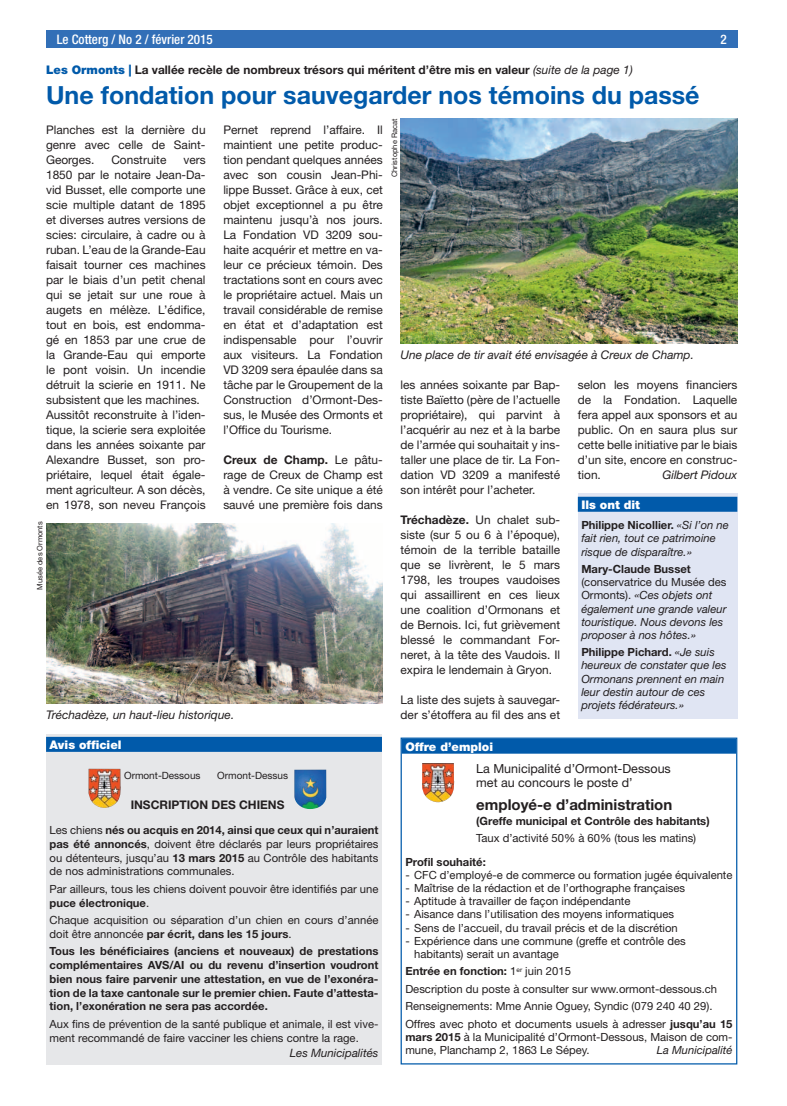
<style>
.page{position:relative;width:787px;height:1106px;background:#fff}
.page>*{position:absolute;margin:0;border:0;box-sizing:border-box;transform-origin:0 0}
.t1{font:700 25px "Helvetica Neue LT Std";color:#015aaa}
.t2{font:700 15px "Helvetica Neue LT Std";color:#231f20}
.t3{font:500 condensed 13.12px "Helvetica Neue LT Std";color:#fff}
.t4{font:12.5px/13.8px "Helvetica Neue LT Std";color:#231f20}
.t5{font:11.88px/15px "Helvetica Neue LT Std";color:#231f20;text-align:justify}
.t6{font:700 11.88px "Helvetica Neue LT Std";color:#231f20}
.t7{font:italic 11.88px "Helvetica Neue LT Std";color:#231f20}
.t8{font:900 11.88px "Helvetica Neue LT Std";color:#fff}
.t9{font:italic 11.5px "Helvetica Neue LT Std";color:#231f20}
.t10{font:11.25px/13.8px "Helvetica Neue LT Std";color:#231f20}
.t11{font:700 11.25px/13.8px "Helvetica Neue LT Std";color:#231f20;text-align:justify}
.t12{font:italic 11.25px/13.1px "Helvetica Neue LT Std";color:#231f20}
.t13{font:10px "Helvetica Neue LT Std";color:#231f20}
.t14{font:7.5px "Helvetica Neue LT Std";color:#231f20}
.s1{font-weight:900;color:#015aaa}
.s2{font-weight:400;font-style:italic}
.s3{font-weight:700}
.s4{font-weight:700;font-style:normal}
.s5{font-style:normal}
</style>
<div class="page">
<div style="left:46px;top:30px;width:691px;height:18px;background:#326fb7"></div>
<div style="left:46px;top:734px;width:336px;height:330px;background:#e6e7e9"></div>
<div style="left:46px;top:737px;width:336px;height:15px;background:#015aaa"></div>
<img style="left:89px;top:768px;width:31px;height:40px">
<img style="left:294px;top:769px;width:32px;height:40px">
<div style="left:578px;top:493px;width:159px;height:226px;background:#e0e5f3"></div>
<div style="left:578px;top:497px;width:159px;height:15px;background:#015aaa"></div>
<div style="left:402px;top:738px;width:334px;height:15px;background:#015aaa"></div>
<img style="left:422px;top:763px;width:32px;height:39px">
<div style="left:400px;top:737px;width:337px;height:327px;border:1px solid #015aaa"></div>
<img style="left:400px;top:119px;width:337px;height:225px">
<img style="left:46px;top:523px;width:337px;height:180px">
<p class="t3" style="left:57px;top:34px;width:158px">Le Cotterg / No 2 / février 2015</p>
<p class="t3" style="left:720px;top:34px;width:8px">2</p>
<p class="t6" style="left:46px;top:65px;width:588px"><span class="s1">Les Ormonts |</span> La vallée recèle de nombreux trésors qui méritent d’être mis en valeur <span class="s2">(suite de la page 1)</span></p>
<h1 class="t1" style="left:46px;top:86px;width:655px">Une fondation pour sauvegarder nos témoins du passé</h1>
<p class="t5" style="left:46px;top:123px;width:161px">Planches est la dernière du genre avec celle de Saint-Georges.</p>
<p class="t14" style="left:392px;top:177px;width:60px;rotate:-90deg">Christophe Racat</p>
<p class="t5" style="left:223px;top:123px;width:161px">Pernet reprend l’affaire. Il maintient une petite produc&shy;tion pendant quelques années avec son cousin Jean-Phi&shy;lippe Busset. Grâce à eux, cet objet exceptionnel a pu être maintenu jusqu’à nos jours.<br>La Fondation VD 3209 sou&shy;haite acquérir et mettre en va&shy;leur ce précieux témoin. Des tractations sont en cours avec le propriétaire actuel. Mais un travail considérable de remise en état et d’adaptation est indispensable pour l’ouvrir aux visiteurs. La Fondation VD 3209 sera épaulée dans sa tâche par le Groupement de la Construction d’Ormont-Des&shy;sus, le Musée des Ormonts et l’Office du Tourisme.</p>
<p class="t5" style="left:223px;top:453px;width:161px"><span class="s3">Creux de Champ.</span> Le pâtu&shy;rage de Creux de Champ est à vendre. Ce site unique a été sauvé une première fois dans</p>
<p class="t5" style="left:111px;top:153px;width:56px">Construite</p>
<p class="t5" style="left:46px;top:153px;width:161px;text-align:left;text-indent:137px">vers<br>1850 par le notaire Jean-Da&shy;vid Busset, elle comporte une scie multiple datant de 1895 et diverses autres versions de scies: circulaire, à cadre ou à ruban. L’eau de la Grande-Eau faisait tourner ces machines par le biais d’un petit chenal qui se jetait sur une roue à augets en mélèze. L’édifice, tout en bois, est endomma&shy;gé en 1853 par une crue de la Grande-Eau qui emporte le pont voisin. Un incendie détruit la scierie en 1911. Ne subsistent que les machines.<br>Aussitôt reconstruite à l’iden&shy;tique, la scierie sera exploitée dans les années soixante par<br>Alexandre Busset, son pro&shy;priétaire, lequel était égale&shy;ment agriculteur. A son décès, en 1978, son neveu François</p>
<p class="t7" style="left:400px;top:350px;width:295px">Une place de tir avait été envisagée à Creux de Champ.</p>
<p class="t5" style="left:400px;top:378px;width:161px">les années soixante par Bap&shy;tiste Baïetto (père de l’actuelle propriétaire), qui parvint à l’acquérir au nez et à la barbe de l’armée qui souhaitait y ins&shy;taller une place de tir. La Fon&shy;dation VD 3209 a manifesté son intérêt pour l’acheter.</p>
<p class="t5" style="left:400px;top:513px;width:161px"><span class="s3">Tréchadèze.</span> Un chalet sub&shy;siste (sur 5 ou 6 à l’époque), témoin de la terrible bataille que se livrèrent, le 5 mars 1798, les troupes vaudoises qui assaillirent en ces lieux une coalition d’Ormonans et de Bernois. Ici, fut grièvement blessé le commandant For&shy;neret, à la tête des Vaudois. Il expira le lendemain à Gryon.</p>
<p class="t5" style="left:400px;top:693px;width:161px">La liste des sujets à sauvegar&shy;der s’étoffera au fil des ans et</p>
<p class="t5" style="left:578px;top:378px;width:161px">selon les moyens financiers de la Fondation. Laquelle fera appel aux sponsors et au public. On en saura plus sur cette belle initiative par le biais d’un site, encore en construc&shy;tion.</p>
<p class="t7" style="left:662px;top:470px;width:76px">Gilbert Pidoux</p>
<p class="t8" style="left:581px;top:500px;width:60px">Ils ont dit</p>
<p class="t12" style="left:581px;top:520px;width:149px"><span class="s4">Philippe Nicollier.</span> «Si l’on ne fait rien, tout ce patrimoine risque de disparaître.»</p>
<p class="t11" style="left:581px;top:563px;width:111px">Mary-Claude Busset</p>
<p class="t12" style="left:581px;top:577px;width:147px"><span class="s5">(conservatrice du Musée des<br>Ormonts).</span> «Ces objets ont également une grande valeur touristique. Nous devons les proposer à nos hôtes.»</p>
<p class="t12" style="left:581px;top:647px;width:147px"><span class="s4">Philippe Pichard.</span> «Je suis heureux de constater que les<br>Ormonans prennent en main leur destin autour de ces projets fédérateurs.»</p>
<p class="t14" style="left:37px;top:589px;width:70px;rotate:-90deg">Musée des Ormonts</p>
<p class="t7" style="left:46px;top:710px;width:190px">Tréchadèze, un haut-lieu historique.</p>
<p class="t8" style="left:50px;top:740px;width:73px">Avis officiel</p>
<p class="t13" style="left:124px;top:772px;width:78px">Ormont-Dessous</p>
<p class="t13" style="left:217px;top:772px;width:72px">Ormont-Dessus</p>
<p class="t6" style="left:131px;top:800px;width:155px">INSCRIPTION DES CHIENS</p>
<p class="t10" style="left:50px;top:824px;width:330px;text-align:justify">Les chiens <span class="s3">nés ou acquis en 2014, ainsi que ceux qui n’auraient pas été annoncés</span>, doivent être déclarés par leurs propriétaires ou détenteurs, jusqu’au <span class="s3">13 mars 2015</span> au Contrôle des habitants de nos administrations communales.</p>
<p class="t10" style="left:50px;top:883px;width:330px">Par ailleurs, tous les chiens doivent pouvoir être identifiés par une <span class="s3">puce électronique</span>.</p>
<p class="t10" style="left:50px;top:914px;width:330px">Chaque acquisition ou séparation d’un chien en cours d’année doit être annoncée <span class="s3">par écrit, dans les 15 jours</span>.</p>
<p class="t11" style="left:50px;top:945px;width:330px">Tous les bénéficiaires (anciens et nouveaux) de prestations complémentaires AVS/AI ou du revenu d’insertion voudront bien nous faire parvenir une attestation, en vue de l’exonéra&shy;tion de la taxe cantonale sur le premier chien. Faute d’attesta&shy;tion, l’exonération ne sera pas accordée.</p>
<p class="t10" style="left:50px;top:1018px;width:330px">Aux fins de prévention de la santé publique et animale, il est vive&shy;ment recommandé de faire vacciner les chiens contre la rage.</p>
<p class="t9" style="left:290px;top:1048px;width:90px">Les Municipalités</p>
<p class="t8" style="left:405px;top:742px;width:89px">Offre d’emploi</p>
<p class="t4" style="left:476px;top:763px;width:196px">La Municipalité d’Ormont-Dessous met au concours le poste d’</p>
<p class="t2" style="left:476px;top:799px;width:198px">employé-e d’administration</p>
<p class="t11" style="left:476px;top:815px;width:235px">(Greffe municipal et Contrôle des habitants)</p>
<p class="t10" style="left:476px;top:832px;width:221px">Taux d’activité 50% à 60% (tous les matins)</p>
<p class="t11" style="left:405px;top:856px;width:82px">Profil souhaité:</p>
<p class="t10" style="left:405px;top:869px;width:329px">- CFC d’employé-e de commerce ou formation jugée équivalente</p>
<p class="t10" style="left:405px;top:882px;width:281px">- Maîtrise de la rédaction et de l’orthographe françaises</p>
<p class="t10" style="left:405px;top:895px;width:227px">- Aptitude à travailler de façon indépendante</p>
<p class="t10" style="left:405px;top:909px;width:270px">- Aisance dans l’utilisation des moyens informatiques</p>
<p class="t10" style="left:405px;top:922px;width:274px">- Sens de l’accueil, du travail précis et de la discrétion</p>
<p class="t10" style="left:414px;top:935px;width:273px;line-height:13.1px;text-indent:-9px">- Expérience dans une commune (greffe et contrôle des habitants) serait un avantage</p>
<p class="t10" style="left:405px;top:964px;width:329px;line-height:17.5px"><span class="s3">Entrée en fonction:</span> 1<sup>er</sup> juin 2015<br>Description du poste à consulter sur www.ormont-dessous.ch Renseignements: Mme Annie Oguey, Syndic (079 240 40 29).<br>Offres avec photo et documents usuels à adresser <span class="s3">jusqu’au 15</span></p>
<p class="t10" style="left:405px;top:1031px;width:329px;line-height:13.1px"><span class="s3">mars 2015</span> à la Municipalité d’Ormont-Dessous, Maison de com&shy;mune, Planchamp 2, 1863 Le Sépey.</p>
<p class="t12" style="left:657px;top:1045px;width:77px">La Municipalité</p>
</div>
